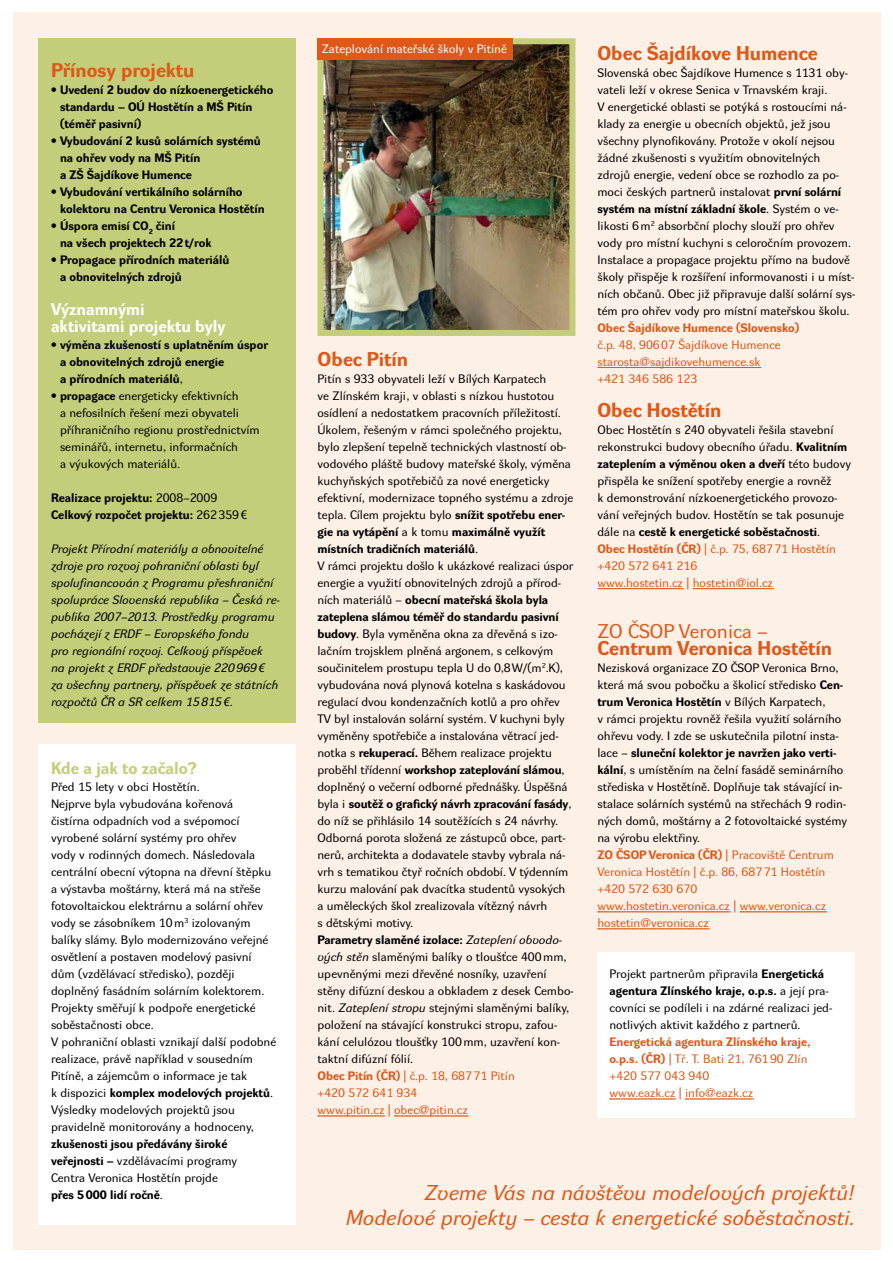
<style>
.page{position:relative;width:893px;height:1263px;background:#fff}
.page>*{position:absolute;margin:0;border:0;box-sizing:border-box;transform-origin:0 0}
.t1{font:italic 21px/25px "Dyna Grotesk RE";color:#de5919;text-align:right}
.t2{font:700 19.5px "Dyna Grotesk RE";color:#de5919}
.t3{font:19.5px "Dyna Grotesk RE";color:#de5919}
.t4{font:700 16.5px/17px "Dyna Grotesk RE";color:#fff}
.t5{font:700 16.5px "Dyna Grotesk RE";color:#c4ce7a}
.t6{font:12px/17px "Dyna Grotesk RE";color:#000}
.t7{font:700 12px/17px "Dyna Grotesk RE";color:#000}
.t8{font:italic 12px/17px "Dyna Grotesk RE";color:#000}
.t9{font:12px/17px "Dyna Grotesk RE";color:#de5919}
.t10{font:700 12px "Dyna Grotesk RE";color:#de5919}
.t11{font:12px "Dyna Grotesk RE";color:#fff}
.s1{font-weight:400}
.s2{font-weight:700}
.s3{font-style:italic}
.s4{font-weight:700;color:#de5919}
.s5{color:#de5919}
</style>
<div class="page">
<div style="left:13px;top:13px;width:867px;height:1237px;background:#fdf0e6"></div>
<div style="left:38px;top:38px;width:258px;height:685px;background:#c4ce7a"></div>
<div style="left:597px;top:952px;width:258px;height:166px;background:#fff"></div>
<svg style="left:610px;top:1098px;width:66px;height:1px"></svg>
<svg style="left:685px;top:1098px;width:69px;height:1px"></svg>
<svg style="left:318px;top:1115px;width:67px;height:1px"></svg>
<svg style="left:394px;top:1115px;width:74px;height:1px"></svg>
<svg style="left:598px;top:367px;width:163px;height:1px"></svg>
<svg style="left:598px;top:588px;width:86px;height:1px"></svg>
<svg style="left:693px;top:588px;width:81px;height:1px"></svg>
<svg style="left:598px;top:911px;width:132px;height:1px"></svg>
<svg style="left:740px;top:911px;width:87px;height:1px"></svg>
<svg style="left:598px;top:928px;width:111px;height:1px"></svg>
<div style="left:38px;top:744px;width:258px;height:481px;background:#fff"></div>
<img style="left:324px;top:45px;width:244px;height:284px">
<div style="left:317px;top:38px;width:258px;height:298px;border:6px solid #c4ce7a"></div>
<div style="left:317px;top:38px;width:196px;height:22px;background:#de5919"></div>
<h2 class="t2" style="left:51px;top:58px;width:145px">Přínosy projektu</h2>
<p class="t7" style="left:60px;top:82px;width:215px;text-indent:-9px">• Uvedení 2 budov do nízkoenergetického standardu – OÚ Hostětín a MŠ Pitín (téměř pasivní)</p>
<p class="t7" style="left:60px;top:133px;width:202px;text-indent:-9px">• Vybudování 2 kusů solárních systémů na ohřev vody na MŠ Pitín<br>a ZŠ Šajdíkove Humence</p>
<p class="t7" style="left:60px;top:184px;width:206px;text-indent:-9px">• Vybudování vertikálního solárního kolektoru na Centru Veronica Hostětín</p>
<p class="t7" style="left:60px;top:218px;width:153px;text-indent:-9px">• Úspora emisí CO<sub>2</sub> činí<br>na všech projektech 22t/rok</p>
<p class="t7" style="left:60px;top:252px;width:171px;text-indent:-9px">• Propagace přírodních materiálů a obnovitelných zdrojů</p>
<h3 class="t4" style="left:51px;top:302px;width:176px">Významnými<br>aktivitami projektu byly</h3>
<p class="t7" style="left:60px;top:337px;width:209px;text-indent:-9px">• výměna zkušeností s uplatněním úspor a obnovitelných zdrojů energie<br>a přírodních materiálů<span class="s1">,</span></p>
<p class="t6" style="left:60px;top:388px;width:201px;text-indent:-9px"><span class="s2">• propagace</span> energeticky efektivních<br>a nefosilních řešení mezi obyvateli příhraničního regionu prostřednictvím seminářů, internetu, informačních<br>a výukových materiálů.</p>
<p class="t7" style="left:51px;top:490px;width:198px">Realizace projektu: <span class="s1">2008–2009<br></span>Celkový rozpočet projektu: <span class="s1">262359€</span></p>
<p class="t8" style="left:51px;top:541px;width:230px">Projekt Přírodní materiály a obnovitelné zdroje pro rozvoj pohraniční oblasti byl spolufinancován z Programu přeshraniční spolupráce Slovenská republika – Česká re&shy;publika 2007–2013. Prostředky programu pocházejí z ERDF – Evropského fondu<br>pro regionální rozvoj. Celkový příspěvek<br>na projekt z ERDF představuje 220969€ za všechny partnery, příspěvek ze státních rozpočtů ČR a SR celkem 15815€.</p>
<h3 class="t5" style="left:51px;top:759px;width:147px">Kde a jak to začalo?</h3>
<p class="t6" style="left:51px;top:779px;width:227px">Před 15 lety v obci Hostětín.<br>Nejprve byla vybudována kořenová<br>čistírna odpadních vod a svépomocí vyrobené solární systémy pro ohřev<br>vody v rodinných domech. Následovala centrální obecní výtopna na dřevní štěpku a výstavba moštárny, která má na střeše fotovoltaickou elektrárnu a solární ohřev vody se zásobníkem 10m<sup>3</sup> izolovaným balíky slámy. Bylo modernizováno veřejné osvětlení a postaven modelový pasivní dům (vzdělávací středisko), později doplněný fasádním solárním kolektorem.<br>Projekty směřují k podpoře energetické soběstačnosti obce.<br>V pohraniční oblasti vznikají další podobné realizace, právě například v sousedním Pitíně, a zájemcům o informace je tak<br>k dispozici <span class="s2">komplex modelových projektů</span>.<br>Výsledky modelových projektů jsou pravidelně monitorovány a hodnoceny,</p>
<p class="t7" style="left:51px;top:1136px;width:188px">zkušenosti jsou předávány široké veřejnosti – <span class="s1">vzdělávacími programy<br>Centra Veronica Hostětín projde </span>přes 5000 lidí ročně<span class="s1">.</span></p>
<p class="t11" style="left:322px;top:42px;width:187px">Zateplování mateřské školy v Pitíně</p>
<h2 class="t2" style="left:317px;top:348px;width:92px">Obec Pitín</h2>
<p class="t6" style="left:317px;top:371px;width:258px">Pitín s 933 obyvateli leží v Bílých Karpatech<br>ve Zlínském kraji, v oblasti s nízkou hustotou osídlení a nedostatkem pracovních příležitostí.<br>Úkolem, řešeným v rámci společného projektu, bylo zlepšení tepelně technických vlastností ob‑ vodového pláště budovy mateřské školy, výměna kuchyňských spotřebičů za nové energeticky efektivní, modernizace topného systému a zdroje tepla. Cílem projektu bylo <span class="s2">snížit spotřebu ener&shy;gie na vytápění</span> a k tomu <span class="s2">maximálně využít místních tradičních materiálů</span>.<br>V rámci projektu došlo k ukázkové realizaci úspor energie a využití obnovitelných zdrojů a přírod‑ ních materiálů – <span class="s2">obecní mateřská škola byla zateplena slámou téměř do standardu pasivní budovy</span>. Byla vyměněna okna za dřevěná s izo‑ lačním trojsklem plněná argonem, s celkovým součinitelem prostupu tepla U do 0,8W/(m<sup>2</sup>.K), vybudována nová plynová kotelna s kaskádovou regulací dvou kondenzačních kotlů a pro ohřev TV byl instalován solární systém. V kuchyni byly vyměněny spotřebiče a instalována větrací jed‑ notka s <span class="s2">rekuperací.</span> Během realizace projektu proběhl třídenní <span class="s2">workshop zateplování slámou</span>, doplněný o večerní odborné přednášky. Úspěšná byla i <span class="s2">soutěž o grafický návrh zpracování fasády</span>, do níž se přihlásilo 14 soutěžících s 24 návrhy.<br>Odborná porota složená ze zástupců obce, part‑ nerů, architekta a dodavatele stavby vybrala ná‑ vrh s tematikou čtyř ročních období. V týdenním kurzu malování pak dvacítka studentů vysokých a uměleckých škol zrealizovala vítězný návrh<br>s dětskými motivy.<br><span class="s2">Parametry slaměné izolace:</span> <span class="s3">Zateplení obvodo&shy;vých stěn</span> slaměnými balíky o tloušťce 400mm, upevněnými mezi dřevěné nosníky, uzavření stěny difúzní deskou a obkladem z desek Cembo‑ nit. <span class="s3">Zateplení stropu</span> stejnými slaměnými balíky, položení na stávající konstrukci stropu, zafou‑ kání celulózou tloušťky 100mm, uzavření kon‑ taktní difúzní fólií.<br><span class="s4">Obec Pitín (ČR)</span> <span class="s5">| č.p. 18, 68771 Pitín<br>+420 572 641 934<br>www.pitin.cz | obec@pitin.cz</span></p>
<h2 class="t2" style="left:597px;top:41px;width:222px">Obec Šajdíkove Humence</h2>
<p class="t6" style="left:597px;top:65px;width:259px">Slovenská obec Šajdíkove Humence s 1131 oby‑ vateli leží v okrese Senica v Trnavském kraji.<br>V energetické oblasti se potýká s rostoucími ná‑ klady za energie u obecních objektů, jež jsou všechny plynofikovány. Protože v okolí nejsou žádné zkušenosti s využitím obnovitelných zdrojů energie, vedení obce se rozhodlo za po‑ moci českých partnerů instalovat <span class="s2">první solární systém na místní základní škole</span>. Systém o ve‑ likosti 6m<sup>2</sup> absorbční plochy slouží pro ohřev vody pro místní kuchyni s celoročním provozem.<br>Instalace a propagace projektu přímo na budově školy přispěje k rozšíření informovanosti i u míst‑ ních občanů. Obec již připravuje další solární sys‑ tém pro ohřev vody pro místní mateřskou školu.</p>
<p class="t10" style="left:597px;top:321px;width:203px">Obec Šajdíkove Humence (Slovensko)</p>
<p class="t9" style="left:597px;top:337px;width:185px">č.p. 48, 90607 Šajdíkove Humence starosta@sajdikovehumence.sk +421 346 586 123</p>
<h2 class="t2" style="left:597px;top:399px;width:126px">Obec Hostětín</h2>
<p class="t6" style="left:597px;top:422px;width:255px">Obec Hostětín s 240 obyvateli řešila stavební rekonstrukci budovy obecního úřadu. <span class="s2">Kvalitním zateplením a výměnou oken a dveří</span> této budovy přispěla ke snížení spotřeby energie a rovněž<br>k demonstrování nízkoenergetického provozo‑ vání veřejných budov. Hostětín se tak posunuje dále na <span class="s2">cestě k energetické soběstačnosti</span>.<br><span class="s4">Obec Hostětín (ČR)</span> <span class="s5">| č.p. 75, 68771 Hostětín +420 572 641 216<br>www.hostetin.cz | hostetin@iol.cz</span></p>
<h2 class="t3" style="left:597px;top:620px;width:172px">ZO ČSOP Veronica –</h2>
<h2 class="t2" style="left:597px;top:637px;width:236px">Centrum Veronica Hostětín</h2>
<p class="t6" style="left:597px;top:660px;width:251px">Nezisková organizace ZO ČSOP Veronica Brno, která má svou pobočku a školicí středisko <span class="s2">Cen&shy;trum Veronica Hostětín</span> v Bílých Karpatech,<br>v rámci projektu rovněž řešila využití solárního ohřevu vody. I zde se uskutečnila pilotní insta‑ lace – <span class="s2">sluneční kolektor je navržen jako verti&shy;kální</span>, s umístěním na čelní fasádě seminárního střediska v Hostětíně. Doplňuje tak stávající in‑ stalace solárních systémů na střechách 9 rodin‑ ných domů, moštárny a 2 fotovoltaické systémy na výrobu elektřiny.<br><span class="s4">ZO ČSOP Veronica (ČR)</span> <span class="s5">| Pracoviště Centrum Veronica Hostětín | č.p. 86, 68771 Hostětín +420 572 630 670<br>www.hostetin.veronica.cz | www.veronica.cz hostetin@veronica.cz</span></p>
<p class="t6" style="left:609px;top:966px;width:224px">Projekt partnerům připravila <span class="s2">Energetická agentura Zlínského kraje, o.p.s.</span> a její pra‑ covníci se podíleli i na zdárné realizaci jed‑ notlivých aktivit každého z partnerů.</p>
<p class="t9" style="left:609px;top:1034px;width:203px"><span class="s2">Energetická agentura Zlínského kraje, o.p.s. (ČR)</span> | Tř. T. Bati 21, 76190 Zlín +420 577 043 940<br>www.eazk.cz | info@eazk.cz</p>
<h1 class="t1" style="left:346px;top:1182px;width:510px">Zveme Vás na návštěvu modelových projektů!<br>Modelové projekty – cesta k energetické soběstačnosti.</h1>
</div>
